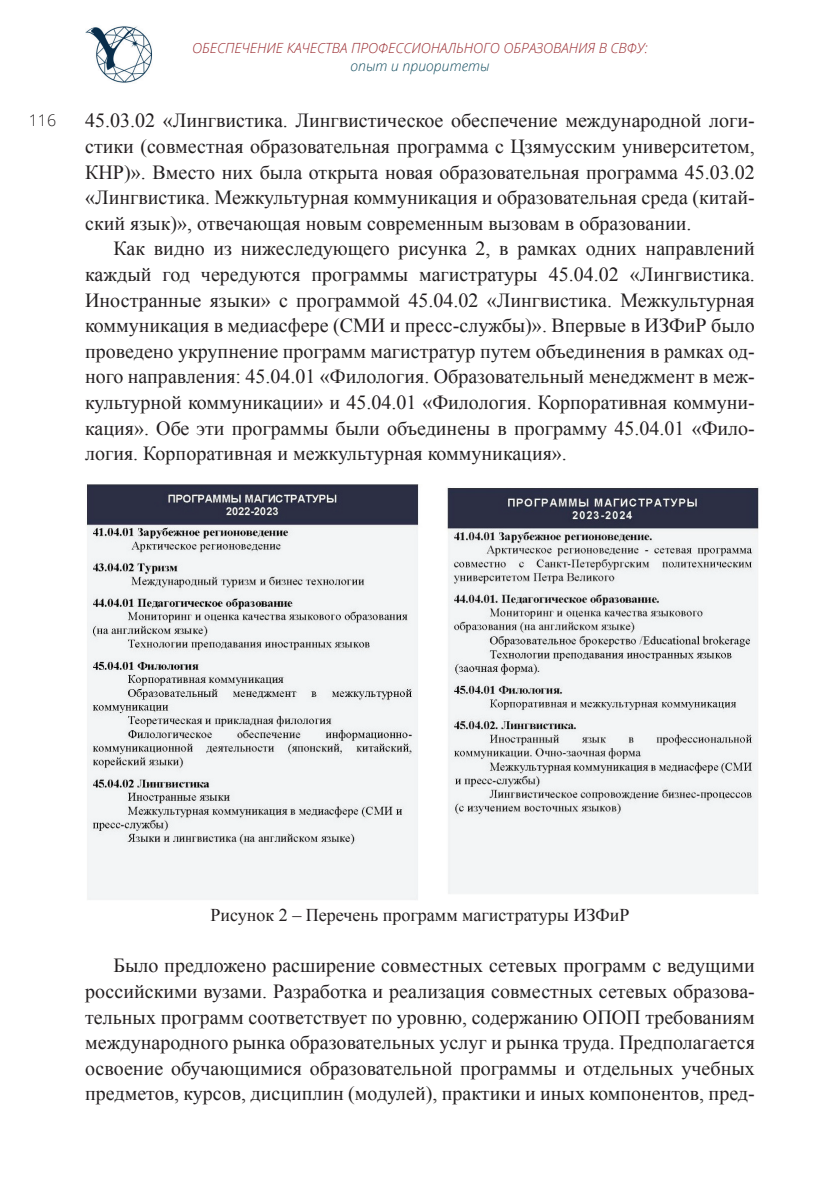
<style>
.page{position:relative;width:840px;height:1191px;background:#fff}
.page>*{position:absolute;margin:0;border:0;box-sizing:border-box;transform-origin:0 0}
.t1{font:20px/25.6px "Times New Roman";color:#231f20;text-align:justify}
.t2{font:18px "Times New Roman";color:#231f20}
.t3{font:300 16px "Open Sans";color:#231f20}
.t4{font:italic 300 14px "Open Sans";color:#9b2d32}
.t5{font:italic 300 14px "Open Sans";color:#154f61}
</style>
<div class="page">
<img style="left:85px;top:26px;width:68px;height:57px">
<img style="left:87px;top:485px;width:672px;height:415px">
<p class="t3" style="left:29px;top:109px;width:29px">116</p>
<p class="t4" style="left:192px;top:39px;width:428px">Обеспечение качества про фессио нально го о бразо вания в СВФ</p>
<p class="t4" style="left:636px;top:39px;width:13px">У:</p>
<p class="t5" style="left:350px;top:57px;width:140px">опыт и приоритеты</p>
<p class="t1" style="left:85px;top:107px;width:671px">45.03.02 «Лингвистика. Лингвистическое обеспечение международной логи&shy;стики (совместная образовательная программа с Цзямусским университетом, КНР)». Вместо них была открыта новая образовательная программа 45.03.02 «Лингвистика. Межкультурная коммуникация и образовательная среда (китай&shy;ский язык)», отвечающая новым современным вызовам в образовании.</p>
<p class="t1" style="left:85px;top:235px;width:671px;text-indent:28px">Как видно из нижеследующего рисунка 2, в рамках одних направлений каждый год чередуются программы магистратуры 45.04.02 «Лингвистика.<br>Иностранные языки» с программой 45.04.02 «Лингвистика. Межкультурная коммуникация в медиасфере (СМИ и пресс-службы)». Впервые в ИЗФиР было проведено укрупнение программ магистратур путем объединения в рамках од&shy;ного направления: 45.04.01 «Филология. Образовательный менеджмент в меж&shy;культурной коммуникации» и 45.04.01 «Филология. Корпоративная коммуни&shy;кация». Обе эти программы были объединены в программу 45.04.01 «Фило&shy;логия. Корпоративная и межкультурная коммуникация».</p>
<p class="t2" style="left:210px;top:903px;width:420px">Рисунок 2 – Перечень программ магистратуры ИЗФиР</p>
<p class="t1" style="left:85px;top:952px;width:671px;text-indent:28px">Было предложено расширение совместных сетевых программ с ведущими российскими вузами. Разработка и реализация совместных сетевых образова&shy;тельных программ соответствует по уровню, содержанию ОПОП требованиям международного рынка образовательных услуг и рынка труда. Предполагается освоение обучающимися образовательной программы и отдельных учебных предметов, курсов, дисциплин (модулей), практики и иных компонентов, пред-</p>
</div>
